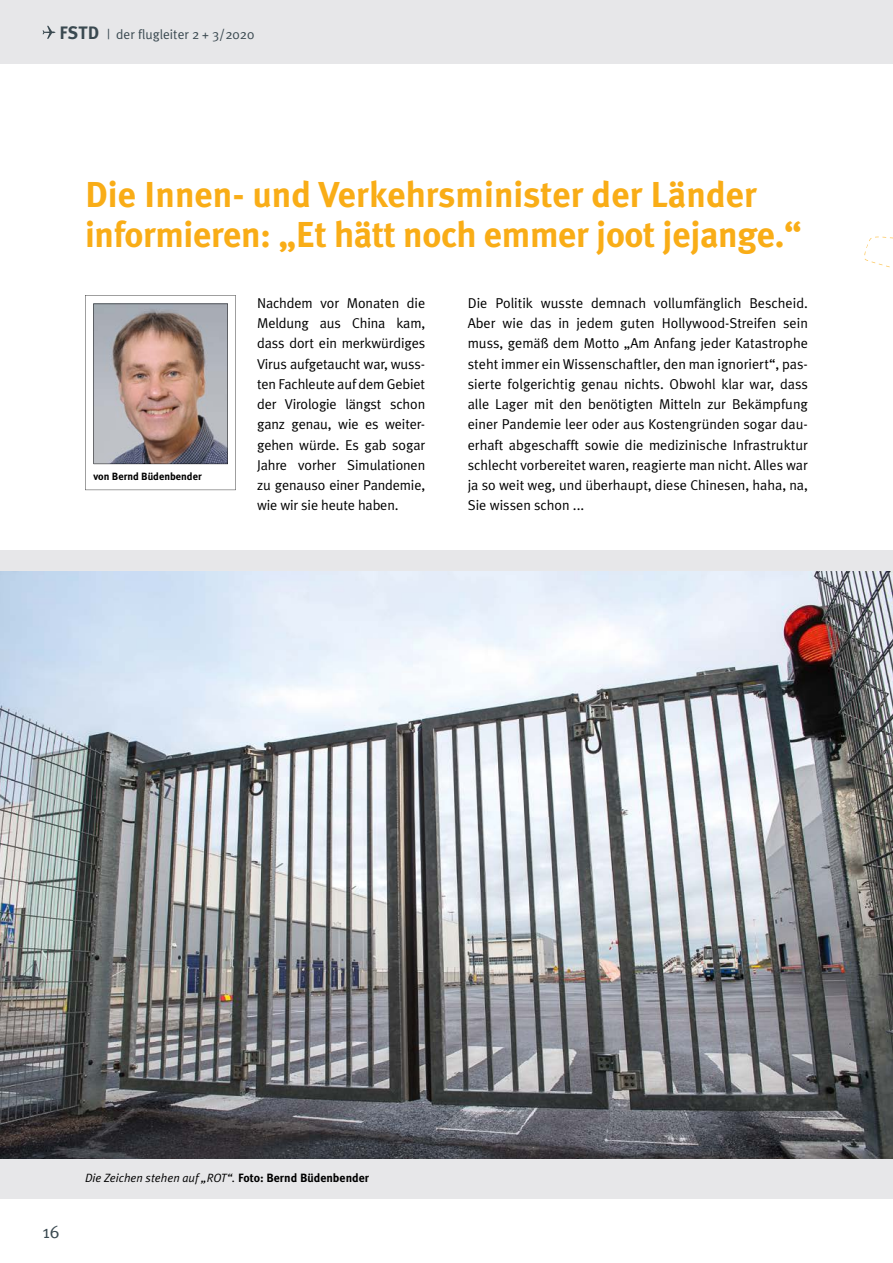
<style>
.page{position:relative;width:893px;height:1263px;background:#fff}
.page>*{position:absolute;margin:0;border:0;box-sizing:border-box;transform-origin:0 0}
.t1{font:700 36px/40.5px "Meta Plus";letter-spacing:-.01em;color:#f9ad17}
.t2{font:18px "Meta Plus Normal";color:#3a4950}
.t3{font:14.25px/20.2px "Meta Plus Normal";letter-spacing:-.01em;color:#000;text-align:justify}
.t4{font:13.5px "Meta Plus Normal";color:#3a4950}
.t5{font:italic 12px "Meta Plus Normal";color:#000}
.t6{font:700 10.5px "Meta Plus";color:#000}
.s1{font-family:"Meta Plus";font-weight:700;font-size:18px}
.s2{font-family:"Meta Plus";font-weight:700;font-style:normal}
</style>
<div class="page">
<svg style="left:864px;top:237px;width:29px;height:30px"></svg>
<div style="left:0;top:0;width:893px;height:64px;background:#e7e7e9"></div>
<svg style="left:43px;top:26px;width:12px;height:13px"></svg>
<svg style="left:85px;top:295px;width:151px;height:195px"></svg>
<div style="left:0;top:551px;width:893px;height:648px;background:#e7e7e9"></div>
<img style="left:0;top:571px;width:893px;height:587px">
<p class="t4" style="left:60px;top:26px;width:196px"><span class="s1">FSTD</span> | der flugleiter 2 + 3/2020</p>
<h1 class="t1" style="left:85px;top:174px;width:718px">Die Innen- und Verkehrsminister der Länder informieren: „Et hätt noch emmer joot jejange.“</h1>
<p class="t6" style="left:94px;top:470px;width:110px">von Bernd Büdenbender</p>
<p class="t3" style="left:257px;top:293px;width:170px">Nachdem vor Monaten die Meldung aus China kam, dass dort ein merkwürdiges Virus aufgetaucht war, wuss&shy;ten Fachleute auf dem Gebiet der Virologie längst schon ganz genau, wie es weiter&shy;gehen würde. Es gab sogar Jahre vorher Simulationen zu genauso einer Pandemie, wie wir sie heute haben.</p>
<p class="t3" style="left:468px;top:293px;width:342px">Die Politik wusste demnach vollumfänglich Bescheid.<br>Aber wie das in jedem guten Hollywood-Streifen sein muss, gemäß dem Motto „Am Anfang jeder Katastrophe steht immer ein Wissenschaftler, den man ignoriert“, pas&shy;sierte folgerichtig genau nichts. Obwohl klar war, dass alle Lager mit den benötigten Mitteln zur Bekämpfung einer Pandemie leer oder aus Kostengründen sogar dau&shy;erhaft abgeschafft sowie die medizinische Infrastruktur schlecht vorbereitet waren, reagierte man nicht. Alles war ja so weit weg, und überhaupt, diese Chinesen, haha, na, Sie wissen schon ...</p>
<p class="t2" style="left:43px;top:1221px;width:18px">16</p>
<p class="t5" style="left:85px;top:1171px;width:286px">Die Zeichen stehen auf „ROT“. <span class="s2">Foto: Bernd Büdenbender</span></p>
</div>
